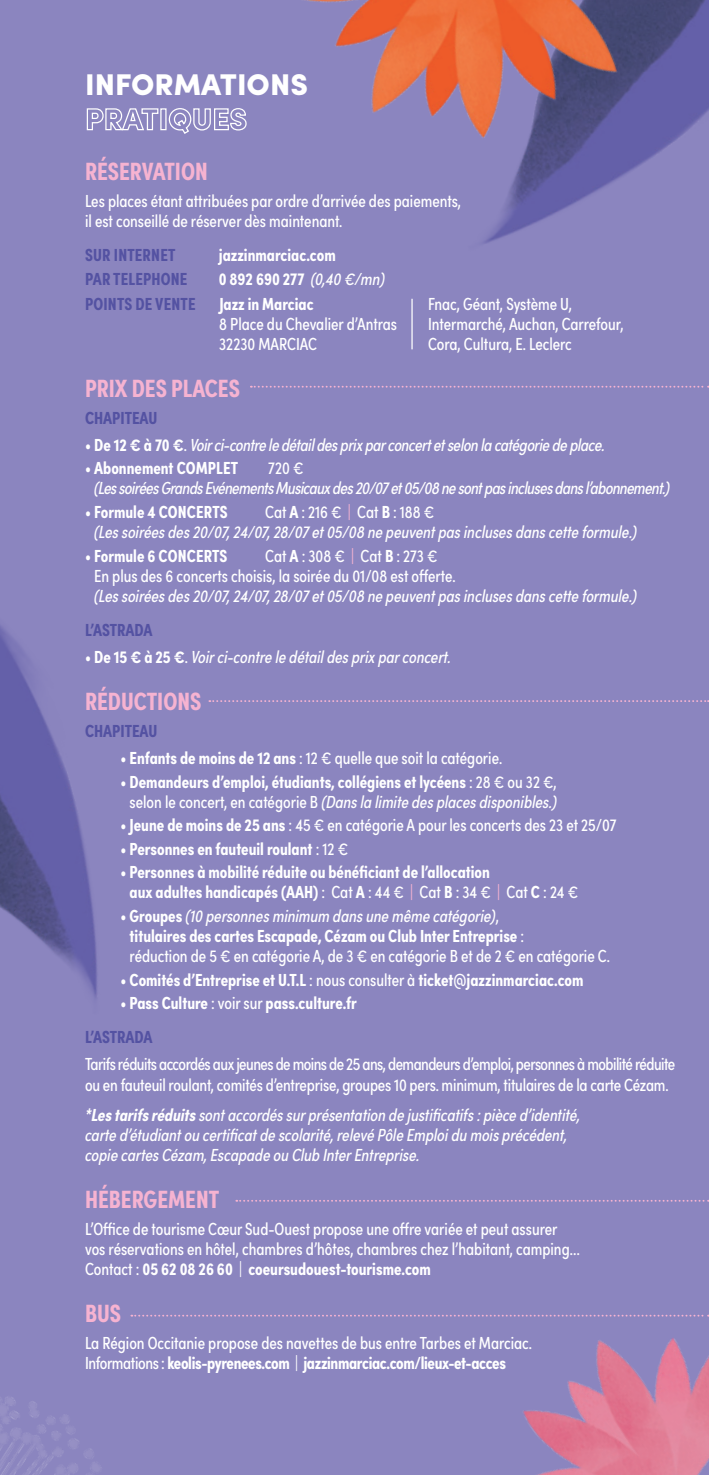
<style>
.page{position:relative;width:709px;height:1475px;background:#fff}
.page>*{position:absolute;margin:0;border:0;box-sizing:border-box;transform-origin:0 0}
.t1{font:900 30px/35px "Sofia Pro";color:#fff}
.t2{font:700 25px "Sofia Pro Condensed";color:#f6b3d1}
.t3{font:17.5px/20px "Sofia Pro Condensed";color:#fff}
.t4{font:italic 17.5px/20px "Sofia Pro Condensed";letter-spacing:-.005em;color:#fff}
.t5{font:700 17.5px/20px "Sofia Pro Condensed";color:#fff;text-align:center}
.t6{font:17.5px/20px "Sofia Pro Condensed";letter-spacing:-.03em;color:#fff}
.t7{font:italic 17.5px/20px "Sofia Pro Condensed";letter-spacing:-.03em;color:#fff}
.t8{font:700 17.5px "Sofia Pro Condensed";color:#5452a2}
.t9{font:700 17.5px "Sofia Pro Condensed";letter-spacing:-.02em;color:#fff}
.s1{font-weight:400;font-style:italic}
.s2{font-weight:700}
.s3{font-style:normal}
.s4{font-weight:700;font-style:normal}
.s5{font-weight:400}
.s6{font-style:normal;color:#f6b3d1}
.s7{font-weight:400;color:#f6b3d1}
.s8{font-style:italic}
</style>
<div class="page">
<div style="left:0;top:0;width:709px;height:1474px;background:#8b85bf"></div>
<hr style="left:411px;top:299px;width:1px;height:50px;background:#fff">
<svg style="left:236px;top:1199px;width:473px;height:2px"></svg>
<svg style="left:131px;top:1314px;width:257px;height:2px"></svg>
<svg style="left:220px;top:700px;width:489px;height:2px"></svg>
<svg style="left:251px;top:386px;width:458px;height:1px"></svg>
<img style="left:0;top:1397px;width:99px;height:77px">
<img style="left:0;top:625px;width:219px;height:373px">
<img style="left:390px;top:1314px;width:319px;height:160px">
<img style="left:304px;top:0;width:405px;height:317px">
<p class="t1" style="left:85px;top:65px;width:224px">INFORMATIONS<br>PRATIQUES</p>
<p class="t2" style="left:85px;top:152px;width:124px">RÉSERVATION</p>
<p class="t3" style="left:85px;top:190px;width:377px">Les places étant attribuées par ordre d’arrivée des paiements,</p>
<p class="t3" style="left:85px;top:210px;width:259px">il est conseillé de réserver dès maintenant.</p>
<p class="t8" style="left:85px;top:241px;width:92px">SUR INTERNET</p>
<p class="t5" style="left:219px;top:243px;width:118px">jazzinmarciac.com</p>
<p class="t8" style="left:85px;top:266px;width:104px">PAR TELEPHONE</p>
<p class="t5" style="left:219px;top:268px;width:168px">0 892 690 277 <span class="s1">(0,40 €/mn)</span></p>
<p class="t8" style="left:85px;top:290px;width:112px">POINTS DE VENTE</p>
<p class="t3" style="left:219px;top:292px;width:179px"><span class="s2">Jazz in Marciac<br></span>8 Place du Chevalier d’Antras<br>32230 MARCIAC</p>
<p class="t2" style="left:85px;top:368px;width:156px">PRIX DES PLACES</p>
<p class="t8" style="left:85px;top:404px;width:74px">CHAPITEAU</p>
<p class="t4" style="left:85px;top:433px;width:521px"><span class="s3">•</span> <span class="s4">De 12 € à 70 €</span><span class="s3">.</span> Voir ci-contre le détail des prix par concert et selon la catégorie de place.</p>
<p class="t5" style="left:85px;top:457px;width:155px"><span class="s5">•</span> Abonnement COMPLET</p>
<p class="t3" style="left:428px;top:292px;width:197px">Fnac, Géant, Système U,<br>Intermarché, Auchan, Carrefour,<br>Cora, Cultura, E. Leclerc</p>
<p class="t7" style="left:94px;top:457px;width:577px;text-indent:174px"><span class="s3">720 €<br></span>(Les soirées Grands Evénements Musicaux des 20/07 et 05/08 ne sont pas incluses dans l’abonnement.)</p>
<p class="t5" style="left:85px;top:500px;width:144px"><span class="s5">•</span> Formule 4 CONCERTS</p>
<p class="t4" style="left:94px;top:501px;width:544px;text-indent:171px"><span class="s3">Cat</span> <span class="s4">A</span> <span class="s3">: 216 €</span> <span class="s6">|</span> <span class="s3">Cat</span> <span class="s4">B</span> <span class="s3">: 188 €<br></span>(Les soirées des 20/07, 24/07, 28/07 et 05/08 ne peuvent pas incluses dans cette formule.)</p>
<p class="t5" style="left:85px;top:544px;width:144px"><span class="s5">•</span> Formule 6 CONCERTS</p>
<p class="t4" style="left:94px;top:544px;width:544px;text-indent:171px"><span class="s3">Cat</span> <span class="s4">A</span> <span class="s3">: 308 €</span> <span class="s6">|</span> <span class="s3">Cat</span> <span class="s4">B</span> <span class="s3">: 273 €<br>En plus des 6 concerts choisis, la soirée du 01/08 est offerte.<br></span>(Les soirées des 20/07, 24/07, 28/07 et 05/08 ne peuvent pas incluses dans cette formule.)</p>
<p class="t8" style="left:85px;top:616px;width:69px">L’ASTRADA</p>
<p class="t4" style="left:85px;top:645px;width:367px"><span class="s3">•</span> <span class="s4">De 15 € à 25 €</span><span class="s3">.</span> Voir ci-contre le détail des prix par concert.</p>
<p class="t2" style="left:85px;top:682px;width:118px">RÉDUCTIONS</p>
<p class="t8" style="left:85px;top:717px;width:74px">CHAPITEAU</p>
<p class="t3" style="left:120px;top:747px;width:383px">• <span class="s2">Enfants de moins de 12 ans</span> : 12 € quelle que soit la catégorie.</p>
<p class="t5" style="left:120px;top:770px;width:438px"><span class="s5">•</span> Demandeurs d’emploi, étudiants, collégiens et lycéens <span class="s5">: 28 € ou 32 €, selon le concert, en catégorie B</span> <span class="s1">(Dans la limite des places disponibles.)</span></p>
<p class="t3" style="left:120px;top:814px;width:497px">• <span class="s2">Jeune de moins de 25 ans</span> : 45 € en catégorie A pour les concerts des 23 et 25/07</p>
<p class="t5" style="left:120px;top:837px;width:229px"><span class="s5">•</span> Personnes en fauteuil roulant <span class="s5">: 12 €</span></p>
<p class="t5" style="left:130px;top:860px;width:450px;text-align:left;text-indent:-9px"><span class="s5">•</span> Personnes à mobilité réduite ou bénéficiant de l’allocation<br>aux adultes handicapés (AAH) <span class="s5">: Cat</span> A <span class="s5">: 44 €</span> <span class="s7">|</span> <span class="s5">Cat</span> B <span class="s5">: 34 €</span> <span class="s7">|</span> <span class="s5">Cat</span> C <span class="s5">: 24 €</span></p>
<p class="t3" style="left:130px;top:904px;width:482px;text-indent:-9px">• <span class="s2">Groupes</span> <span class="s8">(10 personnes minimum dans une même catégorie)</span>,<br><span class="s2">titulaires des cartes Escapade, Cézam ou Club Inter Entreprise</span> :<br>réduction de 5 € en catégorie A, de 3 € en catégorie B et de 2 € en catégorie C.</p>
<p class="t5" style="left:120px;top:968px;width:464px"><span class="s5">•</span> Comités d’Entreprise et U.T.L <span class="s5">: nous consulter à</span> ticket@jazzinmarciac.com</p>
<p class="t5" style="left:120px;top:991px;width:238px"><span class="s5">•</span> Pass Culture <span class="s5">: voir sur</span> pass.culture.fr</p>
<p class="t8" style="left:85px;top:1023px;width:69px">L’ASTRADA</p>
<p class="t6" style="left:85px;top:1053px;width:591px">Tarifs réduits accordés aux jeunes de moins de 25 ans, demandeurs d’emploi, personnes à mobilité réduite ou en fauteuil roulant, comités d’entreprise, groupes 10 pers. minimum, titulaires de la carte Cézam.</p>
<p class="t4" style="left:85px;top:1103px;width:497px"><span class="s2">*Les tarifs réduits</span> sont accordés sur présentation de justificatifs : pièce d’identité,</p>
<p class="t4" style="left:85px;top:1123px;width:483px">carte d’étudiant ou certificat de scolarité, relevé Pôle Emploi du mois précédent, copie cartes Cézam, Escapade ou Club Inter Entreprise.</p>
<p class="t2" style="left:85px;top:1179px;width:136px">HÉBERGEMENT</p>
<p class="t3" style="left:85px;top:1217px;width:496px">L’Office de tourisme Cœur Sud-Ouest propose une offre variée et peut assurer vos réservations en hôtel, chambres d’hôtes, chambres chez l’habitant, camping…</p>
<p class="t5" style="left:85px;top:1256px;width:347px"><span class="s5">Contact :</span> 05 62 08 26 60 <span class="s5">|</span> coeursudouest-tourisme.com</p>
<p class="t2" style="left:85px;top:1293px;width:37px">BUS</p>
<p class="t3" style="left:85px;top:1331px;width:448px">La Région Occitanie propose des navettes de bus entre Tarbes et Marciac.</p>
<p class="t9" style="left:85px;top:1349px;width:422px"><span class="s5">Informations :</span> keolis-pyrenees.com <span class="s5">|</span> jazzinmarciac.com/lieux-et-acces</p>
</div>
